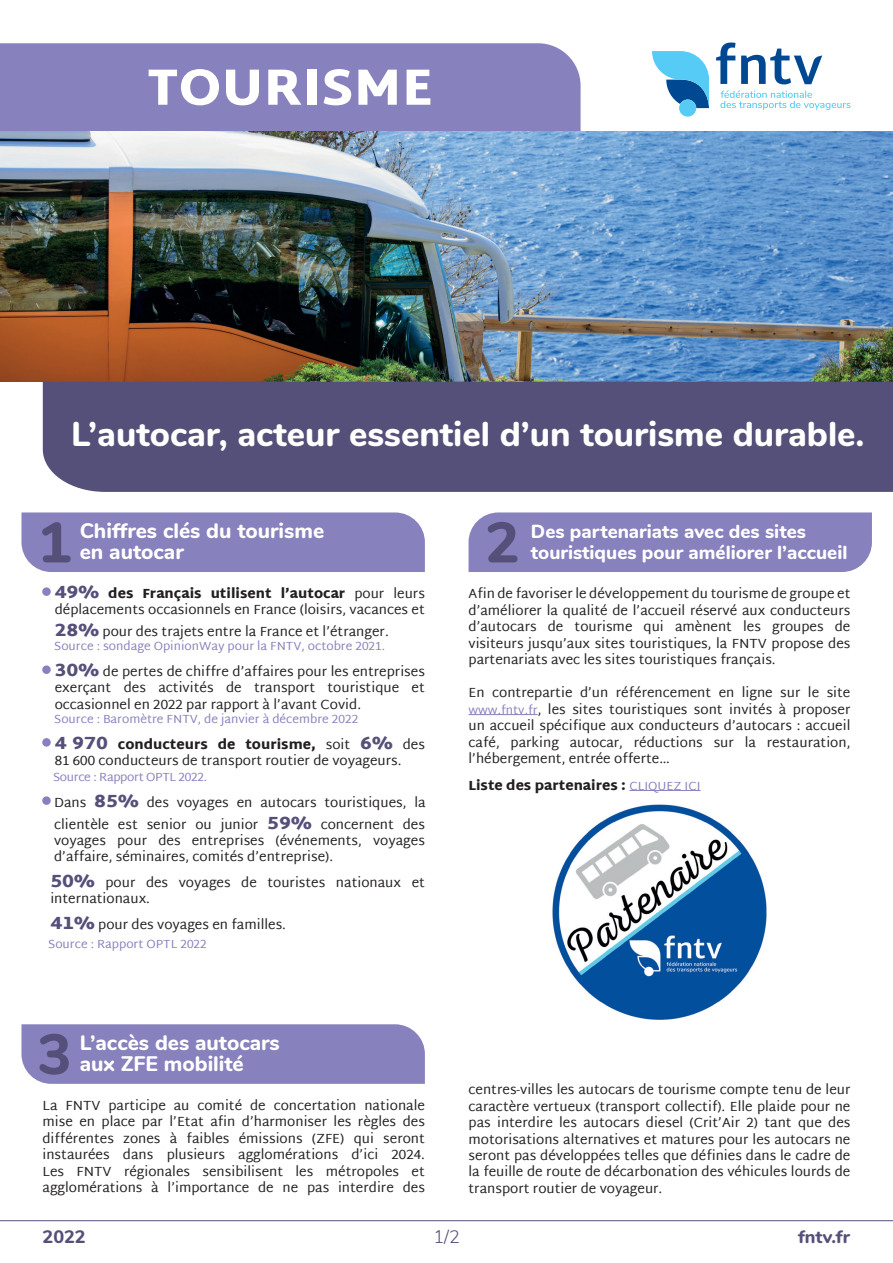
<style>
.page{position:relative;width:893px;height:1263px;background:#fff}
.page>*{position:absolute;margin:0;border:0;box-sizing:border-box;transform-origin:0 0}
.t1{font:800 56.85px "Nunito";color:#555079}
.t2{font:900 51.6px "Martel Sans";letter-spacing:.01em;color:#fff}
.t3{font:800 34.5px "Nunito";color:#fff}
.t4{font:800 21px "Nunito";color:#fff}
.t5{font:800 18.9px "Nunito";color:#fff}
.t6{font:800 18px "Nunito";color:#555079}
.t7{font:300 18px "Nunito";color:#555079}
.t8{font:13.5px/16.5px "Martel Sans";color:#231f20}
.t9{font:900 13.5px "Martel Sans";color:#231f20}
.t10{font:12px "Martel Sans";color:#8781bd}
.t11{font:12px "Martel Sans";letter-spacing:-.025em;color:#8781bd}
.s1{font-weight:900;font-size:18px;color:#555079}
.s2{font-weight:900}
.s3{font-size:12px;color:#8781bd}
.s4{font-weight:400;font-size:12px;color:#8781bd}
</style>
<div class="page">
<div style="left:0;top:43px;width:581px;height:89px;background:#8781bd"></div>
<img style="left:0;top:132px;width:893px;height:250px">
<svg style="left:652px;top:51px;width:57px;height:57px"></svg>
<svg style="left:720px;top:90px;width:130px;height:20px"></svg>
<svg style="left:716px;top:43px;width:19px;height:41px"></svg>
<svg style="left:741px;top:49px;width:81px;height:35px"></svg>
<div style="left:679px;top:100px;width:17px;height:17px;background:#56cbf5;border-radius:50%"></div>
<div style="left:21px;top:512px;width:404px;height:60px;background:#8781bd"></div>
<div style="left:21px;top:1024px;width:404px;height:60px;background:#8781bd"></div>
<hr style="left:0;top:1220px;width:893px;height:1px;background:#555079">
<div style="left:42px;top:587px;width:9px;height:9px;background:#8781bd;border-radius:50%"></div>
<div style="left:42px;top:665px;width:9px;height:9px;background:#8781bd;border-radius:50%"></div>
<div style="left:42px;top:738px;width:9px;height:9px;background:#8781bd;border-radius:50%"></div>
<div style="left:42px;top:796px;width:9px;height:9px;background:#8781bd;border-radius:50%"></div>
<hr style="left:629px;top:790px;width:71px;height:1px;background:#8781bd">
<hr style="left:469px;top:714px;width:69px;height:1px;background:#8781bd">
<div style="left:469px;top:512px;width:403px;height:60px;background:#8781bd"></div>
<div style="left:43px;top:382px;width:850px;height:110px;background:#555079"></div>
<img style="left:552px;top:805px;width:215px;height:214px">
<h2 class="t2" style="left:148px;top:57px;width:287px">TOURISME</h2>
<h3 class="t3" style="left:71px;top:408px;width:795px">L’autocar, acteur essentiel d’un tourisme durable.</h3>
<h1 class="t1" style="left:38px;top:501px;width:36px">1</h1>
<h3 class="t4" style="left:80px;top:515px;width:246px">Chiffres clés du tourisme</h3>
<h3 class="t4" style="left:80px;top:537px;width:106px">en autocar</h3>
<h1 class="t1" style="left:485px;top:501px;width:36px">2</h1>
<h3 class="t5" style="left:531px;top:517px;width:276px">Des partenariats avec des sites</h3>
<h3 class="t5" style="left:531px;top:539px;width:318px">touristiques pour améliorer l’accueil</h3>
<p class="t8" style="left:55px;top:585px;width:372px"><span class="s1">49%</span> <span class="s2">des Français utilisent l’autocar</span> pour leurs déplacements occasionnels en France (loisirs, vacances et</p>
<p class="t8" style="left:55px;top:623px;width:336px"><span class="s1">28%</span> pour des trajets entre la France et l’étranger.</p>
<p class="t10" style="left:54px;top:639px;width:332px">Source : sondage OpinionWay pour la FNTV, octobre 2021.</p>
<p class="t8" style="left:55px;top:663px;width:372px;text-align:justify"><span class="s1">30%</span> de pertes de chiffre d’affaires pour les entreprises exerçant des activités de transport touristique et occasionnel en 2022 par rapport à l’avant Covid.</p>
<p class="t10" style="left:54px;top:712px;width:305px">Source : Baromètre FNTV, de janvier à décembre 2022</p>
<p class="t8" style="left:55px;top:736px;width:372px"><span class="s1">4 970</span> <span class="s2">conducteurs de tourisme,</span> soit <span class="s1">6%</span> des<br>81 600 conducteurs de transport routier de voyageurs.</p>
<p class="t11" style="left:53px;top:770px;width:156px">Source : Rapport OPTL 2022.</p>
<p class="t8" style="left:54px;top:791px;width:373px;line-height:21.6px">Dans <span class="s1">85%</span> des voyages en autocars touristiques, la clientèle est senior ou junior <span class="s1">59%</span> concernent des</p>
<p class="t8" style="left:54px;top:832px;width:372px">voyages pour des entreprises (événements, voyages d’affaire, séminaires, comités d’entreprise).</p>
<p class="t8" style="left:50px;top:874px;width:376px"><span class="s1">50%</span> pour des voyages de touristes nationaux et internationaux.</p>
<p class="t8" style="left:50px;top:916px;width:237px"><span class="s1">41%</span> pour des voyages en familles.</p>
<p class="t10" style="left:48px;top:936px;width:160px">Source : Rapport OPTL 2022</p>
<p class="t8" style="left:469px;top:585px;width:383px;text-align:justify">Afin de favoriser le développement du tourisme de groupe et d’améliorer la qualité de l’accueil réservé aux conducteurs d’autocars de tourisme qui amènent les groupes de visiteurs jusqu’aux sites touristiques, la FNTV propose des partenariats avec les sites touristiques français.</p>
<p class="t8" style="left:469px;top:684px;width:383px;text-align:justify">En contrepartie d’un référencement en ligne sur le site <span class="s3">www.fntv.fr</span>, les sites touristiques sont invités à proposer un accueil spécifique aux conducteurs d’autocars : accueil café, parking autocar, réductions sur la restauration, l’hébergement, entrée offerte…</p>
<p class="t9" style="left:469px;top:777px;width:233px">Liste des partenaires : <span class="s4">CLIQUEZ ICI</span></p>
<h1 class="t1" style="left:38px;top:1012px;width:36px">3</h1>
<h3 class="t4" style="left:80px;top:1027px;width:202px">L’accès des autocars</h3>
<h3 class="t4" style="left:80px;top:1048px;width:166px">aux ZFE mobilité</h3>
<p class="t8" style="left:43px;top:1097px;width:384px;text-align:justify">La FNTV participe au comité de concertation nationale mise en place par l’Etat afin d’harmoniser les règles des différentes zones à faibles émissions (ZFE) qui seront instaurées dans plusieurs agglomérations d’ici 2024.<br>Les FNTV régionales sensibilisent les métropoles et agglomérations à l’importance de ne pas interdire des</p>
<p class="t8" style="left:469px;top:1081px;width:383px;text-align:justify">centres-villes les autocars de tourisme compte tenu de leur caractère vertueux (transport collectif). Elle plaide pour ne pas interdire les autocars diesel (Crit’Air 2) tant que des motorisations alternatives et matures pour les autocars ne seront pas développées telles que définies dans le cadre de la feuille de route de décarbonation des véhicules lourds de transport routier de voyageur.</p>
<h3 class="t6" style="left:43px;top:1223px;width:45px">2022</h3>
<h3 class="t7" style="left:433px;top:1223px;width:28px">1/2</h3>
<h3 class="t6" style="left:798px;top:1223px;width:53px">fntv.fr</h3>
</div>
